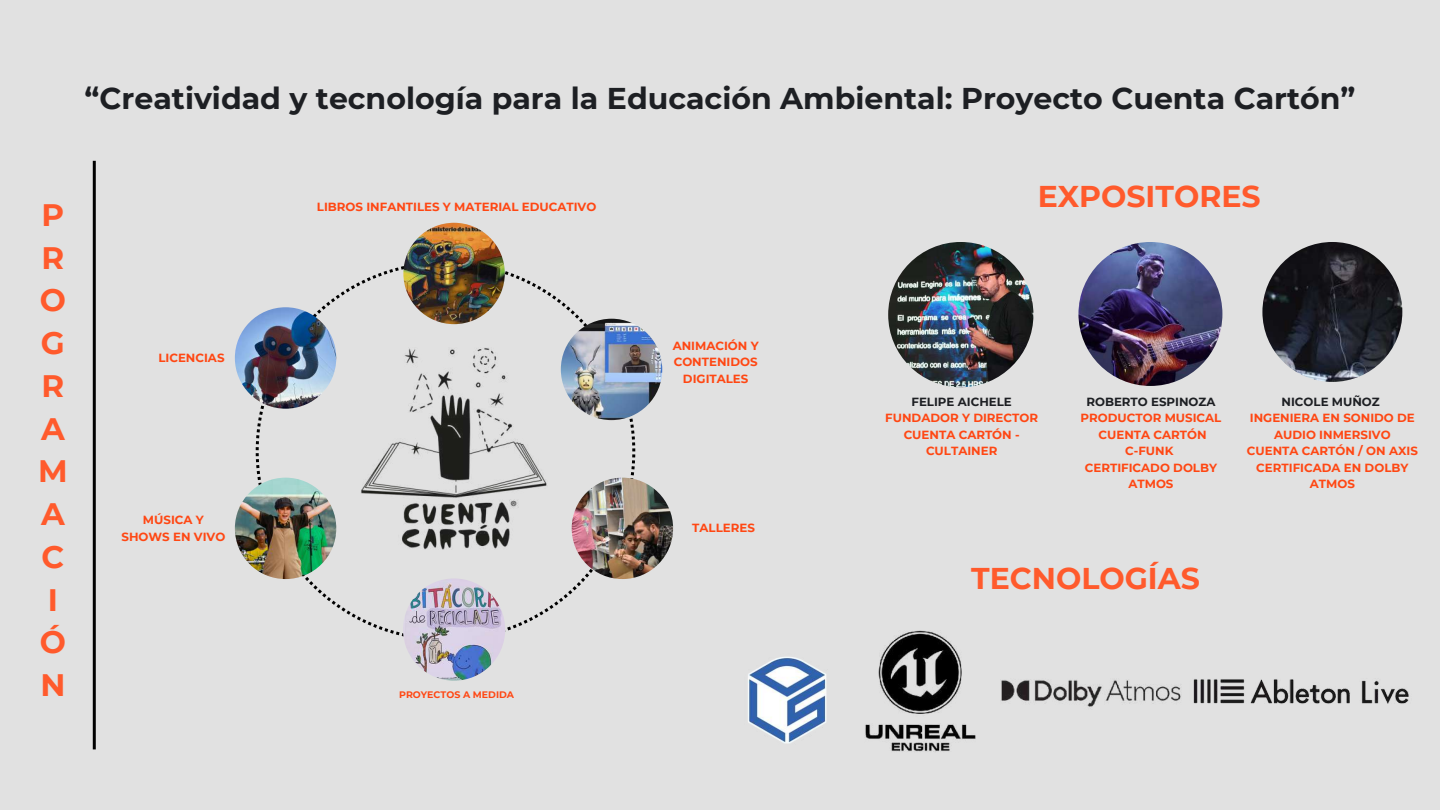
<style>
.page{position:relative;width:1440px;height:810px;background:#e1e1e1}
.page>*{position:absolute;margin:0;border:0;box-sizing:border-box;transform-origin:0 0}
.t1{font:700 31px/42.8px "Montserrat";color:#ff5a2c;text-align:center}
.t2{font:700 30px "Montserrat";color:#1d1f23}
.t3{font:700 30px "Montserrat";color:#ff5a2c}
.t4{font:700 11.8px/16.5px "Montserrat";color:#ff4713;text-align:center}
.t5{font:700 11.8px "Montserrat";color:#1d1f23}
.t6{font:700 9.4px "Montserrat";color:#ff4713}
</style>
<div class="page">
<hr style="left:93px;top:161px;width:3px;height:588px;background:#000">
<img style="left:1078px;top:242px;width:144px;height:144px;border-radius:50%">
<svg style="left:256px;top:265px;width:379px;height:372px"></svg>
<img style="left:361px;top:339px;width:186px;height:217px">
<img style="left:235px;top:478px;width:101px;height:101px;border-radius:50%">
<img style="left:403px;top:223px;width:102px;height:101px;border-radius:50%">
<img style="left:235px;top:307px;width:101px;height:102px;border-radius:50%">
<img style="left:561px;top:319px;width:101px;height:101px;border-radius:50%">
<img style="left:572px;top:478px;width:101px;height:101px;border-radius:50%">
<img style="left:403px;top:578px;width:102px;height:103px;border-radius:50%">
<img style="left:888px;top:242px;width:145px;height:145px;border-radius:50%">
<img style="left:1262px;top:242px;width:140px;height:140px;border-radius:50%">
<img style="left:865px;top:630px;width:111px;height:122px">
<img style="left:1001px;top:680px;width:180px;height:29px">
<img style="left:748px;top:657px;width:79px;height:87px">
<img style="left:1193px;top:679px;width:216px;height:25px">
<h2 class="t2" style="left:85px;top:80px;width:1272px">“Creatividad y tecnología para la Educación Ambiental: Proyecto Cuenta Cartón”</h2>
<h1 class="t1" style="left:38px;top:193px;width:31px">P<br>R<br>O<br>G<br>R<br>A<br>M<br>A<br>C<br>I<br>Ó<br>N</h1>
<p class="t4" style="left:158px;top:350px;width:68px">LICENCIAS</p>
<p class="t4" style="left:122px;top:512px;width:105px">MÚSICA Y<br>SHOWS EN VIVO</p>
<p class="t4" style="left:317px;top:199px;width:281px">LIBROS INFANTILES Y MATERIAL EDUCATIVO</p>
<p class="t6" style="left:399px;top:689px;width:116px">PROYECTOS A MEDIDA</p>
<p class="t4" style="left:673px;top:338px;width:88px">ANIMACIÓN Y<br>CONTENIDOS<br>DIGITALES</p>
<p class="t4" style="left:692px;top:520px;width:64px">TALLERES</p>
<h2 class="t3" style="left:1038px;top:178px;width:224px">EXPOSITORES</h2>
<p class="t5" style="left:912px;top:394px;width:102px">FELIPE AICHELE</p>
<p class="t4" style="left:885px;top:410px;width:154px">FUNDADOR Y DIRECTOR<br>CUENTA CARTÓN -<br>CULTAINER</p>
<p class="t5" style="left:1086px;top:394px;width:131px">ROBERTO ESPINOZA</p>
<p class="t4" style="left:1081px;top:410px;width:142px">PRODUCTOR MUSICAL<br>CUENTA CARTÓN<br>C-FUNK<br>CERTIFICADO DOLBY<br>ATMOS</p>
<p class="t5" style="left:1282px;top:394px;width:100px">NICOLE MUÑOZ</p>
<p class="t4" style="left:1247px;top:410px;width:173px">INGENIERA EN SONIDO DE<br>AUDIO INMERSIVO<br>CUENTA CARTÓN / ON AXIS<br>CERTIFICADA EN DOLBY<br>ATMOS</p>
<h2 class="t3" style="left:971px;top:560px;width:230px">TECNOLOGÍAS</h2>
</div>
